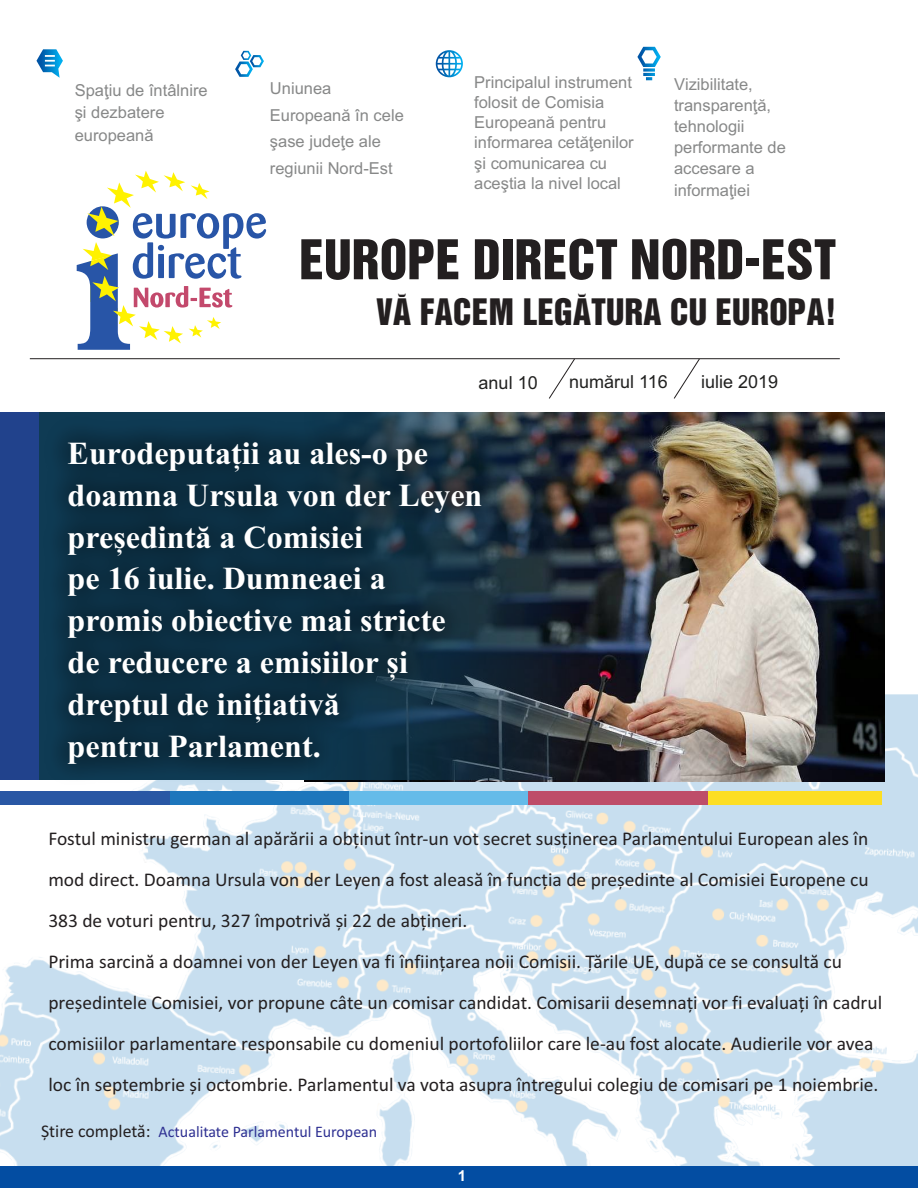
<style>
.page{position:relative;width:918px;height:1188px;background:#fff}
.page>*{position:absolute;margin:0;border:0;box-sizing:border-box;transform-origin:0 0}
.t1{font:50.1px "Helvetica Inserat LT";color:#231f20}
.t2{font:33.45px "Helvetica Inserat LT";color:#231f20}
.t3{font:700 32.1px/42px "Times New Roman";color:#fff}
.t4{font:19.5px/41px "Calibri";color:#231f20}
.t5{font:18px "Arial";color:#212120}
.t6{font:16.5px/20.1px "Arial";color:#878888}
.t7{font:16.05px "Calibri";color:#2e3092}
.t8{font:700 15px "Arial";color:#fff}
.t9{font:8.4px "Helvetica Inserat LT";color:#231f20;scale:1.9 1}
.s1{font-size:18px;color:#231f20}
</style>
<div class="page">
<img style="left:0;top:694px;width:918px;height:472px">
<svg style="left:77px;top:171px;width:189px;height:179px"></svg>
<svg style="left:36px;top:49px;width:27px;height:29px"></svg>
<svg style="left:235px;top:51px;width:29px;height:26px"></svg>
<svg style="left:436px;top:50px;width:27px;height:27px"></svg>
<svg style="left:637px;top:47px;width:24px;height:33px"></svg>
<div style="left:0;top:792px;width:170px;height:13px;background:#2957a4"></div>
<div style="left:529px;top:792px;width:179px;height:13px;background:#be4d69"></div>
<div style="left:708px;top:792px;width:173px;height:13px;background:#fcde24"></div>
<hr style="left:30px;top:358px;width:810px;height:1px;background:#231f20">
<svg style="left:548px;top:358px;width:28px;height:41px"></svg>
<svg style="left:673px;top:358px;width:27px;height:41px"></svg>
<div style="left:0;top:1166px;width:918px;height:22px;background:#034da2"></div>
<div style="left:0;top:413px;width:40px;height:367px;background:#21428c"></div>
<img style="left:530px;top:412px;width:355px;height:370px">
<img style="left:530px;top:413px;width:134px;height:367px">
<svg style="left:20px;top:412px;width:510px;height:400px;background:#1b3c54"></svg>
<p class="t6" style="left:75px;top:80px;width:135px;line-height:22.5px">Spaţiu de întâlnire şi dezbatere europeană</p>
<p class="t6" style="left:474px;top:74px;width:161px">Principalul instrument folosit de Comisia<br>Europeană pentru informarea cetăţenilor şi comunicarea cu aceştia la nivel local</p>
<p class="t6" style="left:674px;top:75px;width:113px;line-height:21.1px">Vizibilitate, transparenţă, tehnologii performante de accesare a informaţiei</p>
<h1 class="t1" style="left:300px;top:242px;width:539px">EUROPE DIRECT NORD-EST</h1>
<h2 class="t2" style="left:376px;top:300px;width:462px">VA FACEM LEGATURA CU EUROPA!</h2>
<p class="t6" style="left:270px;top:77px;width:135px;line-height:26.5px">Uniunea<br>Europeană în cele şase judeţe ale regiunii Nord-Est</p>
<p class="t9" style="left:406px;top:293px;width:4px;rotate:90deg">)</p>
<p class="t9" style="left:586px;top:293px;width:4px;rotate:90deg">)</p>
<p class="t5" style="left:479px;top:376px;width:61px">anul 10</p>
<p class="t5" style="left:569px;top:375px;width:100px">numărul 116</p>
<p class="t5" style="left:701px;top:375px;width:79px">iulie 2019</p>
<h3 class="t3" style="left:68px;top:435px;width:416px">Eurodeputații au ales-o pe doamna Ursula von der Leyen președintă a Comisiei<br>pe 16 iulie. Dumneaei a promis obiective mai stricte de reducere a emisiilor și dreptul de inițiativă<br>pentru Parlament.</h3>
<p class="t4" style="left:48px;top:820px;width:835px">Fostul ministru german al apărării a obținut într-un vot secret susținerea Parlamentului European ales în mod direct. Doamna Ursula von der Leyen a fost aleasă în funcția de președinte al Comisiei Europene cu 383 de voturi pentru, 327 împotrivă și 22 de abțineri.<br>Prima sarcină a doamnei von der Leyen va fi înființarea noii Comisii. Țările UE, după ce se consultă cu președintele Comisiei, vor propune câte un comisar candidat. Comisarii desemnați vor fi evaluați în cadrul comisiilor parlamentare responsabile cu domeniul portofoliilor care le-au fost alocate. Audierile vor avea loc în septembrie și octombrie. Parlamentul va vota asupra întregului colegiu de comisari pe 1 noiembrie.</p>
<p class="t7" style="left:41px;top:1125px;width:338px"><span class="s1">Știre completă:</span> Actualitate Parlamentul European</p>
<p class="t8" style="left:458px;top:1170px;width:10px">1</p>
</div>
